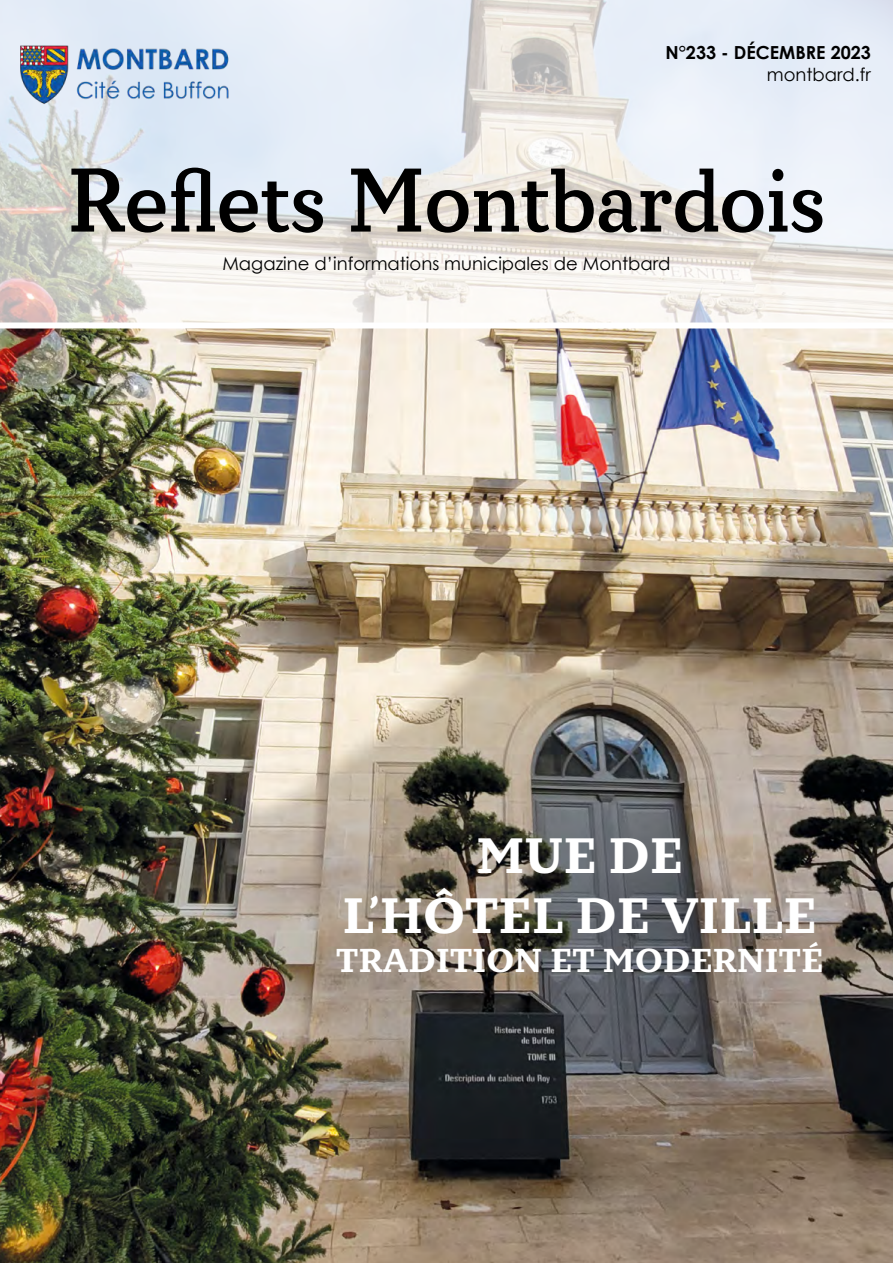
<style>
.page{position:relative;width:893px;height:1263px;background:#fff}
.page>*{position:absolute;margin:0;border:0;box-sizing:border-box;transform-origin:0 0}
.t1{font:500 90px "Circe Slab C Narrow";color:#000}
.t2{font:700 49.5px/59.4px "Circe Slab C";letter-spacing:.01em;color:#fff;text-align:center}
.t3{font:700 33px "Circe Slab C";letter-spacing:.01em;color:#fff}
.t4{font:18px "Century Gothic";color:#000}
.t5{font:700 18px "Century Gothic";color:#000}
</style>
<div class="page">
<img style="left:0;top:328px;width:893px;height:935px">
<svg style="left:0;top:0;width:893px;height:322px"></svg>
<img style="left:17px;top:42px;width:219px;height:64px">
<p class="t5" style="left:665px;top:39px;width:207px">N°233 - DÉCEMBRE 2023</p>
<p class="t4" style="left:767px;top:62px;width:106px">montbard.fr</p>
<h1 class="t1" style="left:68px;top:149px;width:759px">Reflets Montbardois</h1>
<p class="t4" style="left:222px;top:251px;width:450px">Magazine d’informations municipales de Montbard</p>
<h2 class="t2" style="left:343px;top:828px;width:475px">MUE DE<br>L’HÔTEL DE VILLE</h2>
<h3 class="t3" style="left:336px;top:942px;width:488px">TRADITION ET MODERNITÉ</h3>
</div>
